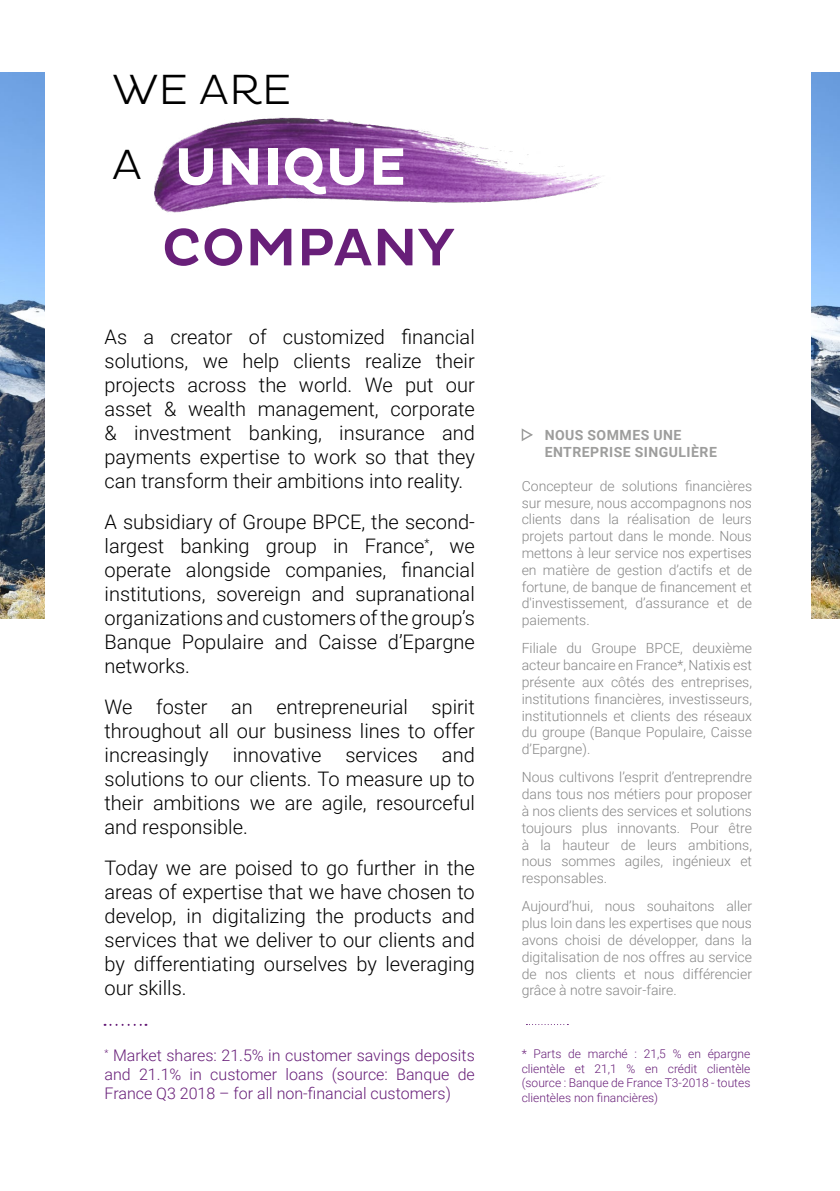
<style>
.page{position:relative;width:840px;height:1191px;background:#fff}
.page>*{position:absolute;margin:0;border:0;box-sizing:border-box;transform-origin:0 0}
.t1{font:500 53.6px/80.6px "Pluto";color:#681f79}
.t2{font:300 43px "Pluto";color:#000}
.t3{font:300 20px/24px "Roboto";color:#000;text-align:justify}
.t4{font:300 16px/19.2px "Roboto";color:#681f79;text-align:justify}
.t5{font:300 14px/16.8px "Roboto";color:#878787;text-align:justify}
.t6{font:700 14px/16.8px "Roboto";letter-spacing:.035em;color:#9d9d9c}
.t7{font:300 12px/14.4px "Roboto";color:#681f79;text-align:justify}
.s1{font-weight:300;font-size:43px;color:#000}
.s2{font-weight:700;color:#fff}
</style>
<div class="page">
<img style="left:154px;top:117px;width:447px;height:96px">
<svg style="left:521px;top:428px;width:12px;height:13px"></svg>
<svg style="left:104px;top:1023px;width:42px;height:2px"></svg>
<svg style="left:526px;top:1024px;width:42px;height:1px"></svg>
<img style="left:0;top:72px;width:45px;height:546px">
<img style="left:811px;top:72px;width:28px;height:546px">
<h2 class="t2" style="left:112px;top:65px;width:181px">WE ARE</h2>
<h1 class="t1" style="left:161px;top:128px;width:294px;text-indent:-49px"><span class="s1">A</span> <span class="s2">UNIQUE<br></span>COMPANY</h1>
<p class="t3" style="left:104px;top:324px;width:371px">As a creator of customized financial solutions, we help clients realize their projects across the world. We put our asset &amp; wealth management, corporate &amp; investment banking, insurance and payments expertise to work so that they can transform their ambitions into reality.</p>
<p class="t3" style="left:104px;top:509px;width:371px">A subsidiary of Groupe BPCE, the second&shy;largest banking group in France<sup>*</sup>, we operate alongside companies, financial institutions, sovereign and supranational organizations and customers of the group’s Banque Populaire and Caisse d’Epargne networks.</p>
<h3 class="t3" style="left:104px;top:694px;width:371px">We foster an entrepreneurial spirit throughout all our business lines to offer increasingly innovative services and solutions to our clients. To measure up to their ambitions we are agile, resourceful and responsible.</h3>
<h3 class="t3" style="left:104px;top:855px;width:371px">Today we are poised to go further in the areas of expertise that we have chosen to develop, in digitalizing the products and services that we deliver to our clients and by differentiating ourselves by leveraging our skills.</h3>
<p class="t6" style="left:544px;top:426px;width:174px">NOUS SOMMES UNE<br>ENTREPRISE SINGULIÈRE</p>
<p class="t5" style="left:521px;top:477px;width:232px">Concepteur de solutions financières sur mesure, nous accompagnons nos clients dans la réalisation de leurs projets partout dans le monde. Nous mettons à leur service nos expertises en matière de gestion d’actifs et de fortune, de banque de financement et d'investissement, d’assurance et de paiements.</p>
<p class="t5" style="left:521px;top:639px;width:232px">Filiale du Groupe BPCE, deuxième acteur bancaire en France*, Natixis est présente aux côtés des entreprises, institutions financières, investisseurs, institutionnels et clients des réseaux du groupe (Banque Populaire, Caisse d’Epargne).</p>
<p class="t5" style="left:521px;top:768px;width:232px">Nous cultivons l’esprit d’entreprendre dans tous nos métiers pour proposer à nos clients des services et solutions toujours plus innovants. Pour être à la hauteur de leurs ambitions, nous sommes agiles, ingénieux et responsables.</p>
<p class="t5" style="left:521px;top:897px;width:232px">Aujourd’hui, nous souhaitons aller plus loin dans les expertises que nous avons choisi de développer, dans la digitalisation de nos offres au service de nos clients et nous différencier grâce à notre savoir-faire.</p>
<p class="t4" style="left:104px;top:1045px;width:371px"><sup>*</sup> Market shares: 21.5% in customer savings deposits and 21.1% in customer loans (source: Banque de France Q3 2018 – for all non-financial customers)</p>
<p class="t7" style="left:521px;top:1046px;width:230px">* Parts de marché : 21,5 % en épargne clientèle et 21,1 % en crédit clientèle (source : Banque de France T3-2018 - toutes clientèles non financières)</p>
</div>
